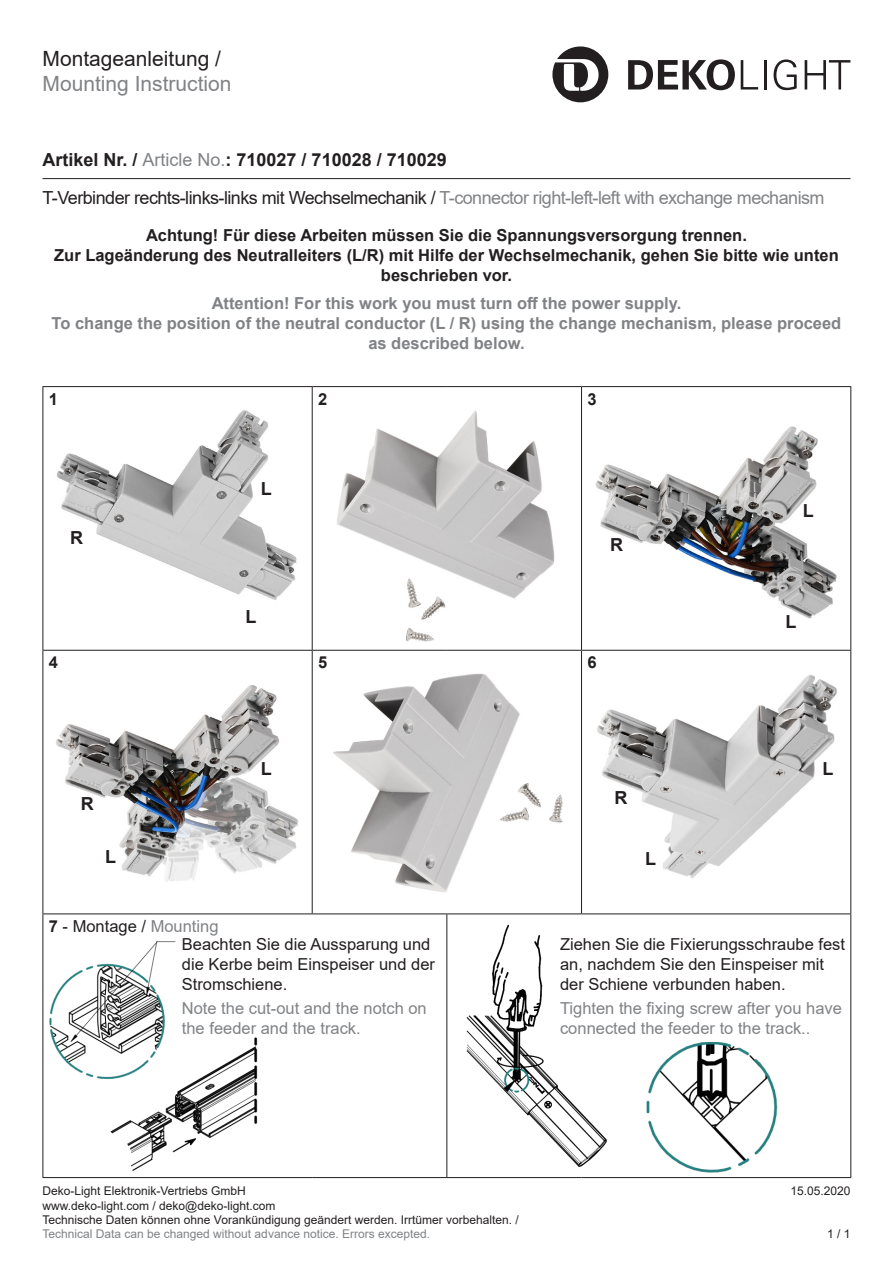
<style>
.page{position:relative;width:893px;height:1263px;background:#fff}
.page>*{position:absolute;margin:0;border:0;box-sizing:border-box;transform-origin:0 0}
.t1{font:21px "Arial";color:#808285}
.t2{font:21px "Arial";color:#231f20}
.Kurzbezeichnung{font:18px "Arial";letter-spacing:-.03em;color:#231f20}
.Artikel_Nummer{font:700 18px "Arial";color:#231f20}
.Fußtext{font:700 18px "Arial";color:#231f20}
.Lauftext{font:16.5px/19.8px "Arial";color:#231f20}
.Lauftext-2{font:16.5px/19.8px "Arial";color:#808285}
.Lauftext-3{font:700 16.5px/19.8px "Arial";color:#231f20;text-align:center}
.Lauftext-4{font:700 16.5px/19.8px "Arial";color:#808285;text-align:center}
.Hervorhebung___Wicht{font:700 16.5px "Arial";color:#231f20}
.Hervorhebung___Wicht-2{font:700 16.5px "Arial";color:#808285}
.Fußtext-2{font:16.5px "Arial";color:#231f20}
.Fußtext-3{font:700 16.5px "Arial";color:#231f20}
.t3{font:12px/14.4px "Arial";color:#231f20}
.t4{font:12px "Arial";color:#808285}
.s1{font-weight:400;color:#808285}
.s2{color:#808285}
.s3{font-weight:700}
</style>
<div class="page">
<hr style="left:43px;top:178px;width:807px;height:1px;background:#231f20">
<svg style="left:552px;top:46px;width:56px;height:56px"></svg>
<svg style="left:628px;top:59px;width:107px;height:31px"></svg>
<svg style="left:741px;top:60px;width:17px;height:30px"></svg>
<hr style="left:764px;top:60px;width:2px;height:30px;background:#231f20">
<svg style="left:774px;top:59px;width:23px;height:31px"></svg>
<svg style="left:805px;top:60px;width:45px;height:30px"></svg>
<hr style="left:43px;top:386px;width:269px;height:1px;background:#231f20">
<hr style="left:43px;top:387px;width:1px;height:263px;background:#231f20">
<hr style="left:312px;top:386px;width:135px;height:1px;background:#231f20">
<hr style="left:312px;top:387px;width:1px;height:263px;background:#231f20">
<hr style="left:447px;top:386px;width:134px;height:1px;background:#231f20">
<hr style="left:581px;top:386px;width:270px;height:1px;background:#231f20">
<hr style="left:581px;top:387px;width:1px;height:263px;background:#231f20">
<hr style="left:850px;top:387px;width:1px;height:263px;background:#231f20">
<hr style="left:43px;top:650px;width:269px;height:1px;background:#231f20">
<hr style="left:43px;top:651px;width:1px;height:262px;background:#231f20">
<hr style="left:312px;top:650px;width:135px;height:1px;background:#231f20">
<hr style="left:312px;top:651px;width:1px;height:262px;background:#231f20">
<hr style="left:447px;top:650px;width:134px;height:1px;background:#231f20">
<hr style="left:581px;top:650px;width:270px;height:1px;background:#231f20">
<hr style="left:581px;top:651px;width:1px;height:262px;background:#231f20">
<hr style="left:850px;top:651px;width:1px;height:262px;background:#231f20">
<hr style="left:43px;top:913px;width:269px;height:1px;background:#231f20">
<hr style="left:43px;top:914px;width:1px;height:263px;background:#231f20">
<hr style="left:312px;top:913px;width:135px;height:1px;background:#231f20">
<hr style="left:447px;top:913px;width:134px;height:1px;background:#231f20">
<hr style="left:446px;top:914px;width:1px;height:263px;background:#231f20">
<hr style="left:581px;top:913px;width:270px;height:1px;background:#231f20">
<hr style="left:850px;top:914px;width:1px;height:263px;background:#231f20">
<hr style="left:43px;top:1177px;width:269px;height:1px;background:#231f20">
<hr style="left:312px;top:1177px;width:135px;height:1px;background:#231f20">
<hr style="left:447px;top:1177px;width:134px;height:1px;background:#231f20">
<hr style="left:581px;top:1177px;width:270px;height:1px;background:#231f20">
<img style="left:57px;top:410px;width:240px;height:190px">
<img style="left:337px;top:410px;width:218px;height:232px">
<img style="left:333px;top:673px;width:230px;height:219px">
<img style="left:595px;top:426px;width:242px;height:193px">
<img style="left:56px;top:685px;width:243px;height:197px">
<img style="left:597px;top:675px;width:240px;height:203px">
<img style="left:110px;top:1037px;width:148px;height:135px">
<img style="left:50px;top:941px;width:129px;height:140px">
<img style="left:466px;top:924px;width:141px;height:243px">
<img style="left:646px;top:1042px;width:132px;height:130px">
<h1 class="t2" style="left:43px;top:44px;width:180px">Montageanleitung /</h1>
<h1 class="t1" style="left:43px;top:69px;width:191px">Mounting Instruction</h1>
<p class="Artikel_Nummer" style="left:43px;top:147px;width:406px">Artikel Nr. / <span class="s1">Article No.</span>: 710027 / 710028 / 710029</p>
<p class="Kurzbezeichnung" style="left:43px;top:186px;width:783px">T-Verbinder rechts-links-links mit Wechselmechanik / <span class="s2">T-connector right-left-left with exchange mechanism</span></p>
<p class="Hervorhebung___Wicht" style="left:146px;top:224px;width:602px">Achtung! Für diese Arbeiten müssen Sie die Spannungsversorgung trennen.</p>
<p class="Lauftext-3" style="left:54px;top:245px;width:786px">Zur Lageänderung des Neutralleiters (L/R) mit Hilfe der Wechselmechanik, gehen Sie bitte wie unten beschrieben vor.</p>
<p class="Hervorhebung___Wicht-2" style="left:212px;top:292px;width:471px">Attention! For this work you must turn off the power supply.</p>
<p class="Lauftext-4" style="left:52px;top:313px;width:791px">To change the position of the neutral conductor (L / R) using the change mechanism, please proceed as described below.</p>
<p class="Fußtext-3" style="left:49px;top:387px;width:11px">1</p>
<p class="Fußtext-3" style="left:318px;top:387px;width:11px">2</p>
<p class="Fußtext-3" style="left:587px;top:387px;width:11px">3</p>
<p class="Fußtext" style="left:70px;top:525px;width:14px">R</p>
<p class="Fußtext" style="left:261px;top:476px;width:12px">L</p>
<p class="Fußtext" style="left:610px;top:532px;width:14px">R</p>
<p class="Fußtext" style="left:245px;top:604px;width:12px">L</p>
<p class="Fußtext-3" style="left:49px;top:651px;width:11px">4</p>
<p class="Fußtext-3" style="left:318px;top:651px;width:11px">5</p>
<p class="Fußtext-3" style="left:587px;top:651px;width:11px">6</p>
<p class="Fußtext" style="left:261px;top:756px;width:12px">L</p>
<p class="Fußtext" style="left:81px;top:791px;width:14px">R</p>
<p class="Fußtext" style="left:614px;top:785px;width:14px">R</p>
<p class="Fußtext" style="left:105px;top:844px;width:12px">L</p>
<p class="Fußtext" style="left:645px;top:846px;width:12px">L</p>
<p class="Fußtext-2" style="left:49px;top:915px;width:171px"><span class="s3">7</span> - Montage / <span class="s2">Mounting</span></p>
<p class="Fußtext" style="left:803px;top:498px;width:12px">L</p>
<p class="Fußtext" style="left:785px;top:609px;width:12px">L</p>
<p class="Fußtext" style="left:823px;top:756px;width:12px">L</p>
<p class="Lauftext" style="left:182px;top:934px;width:255px">Beachten Sie die Aussparung und die Kerbe beim Einspeiser und der<br>Stromschiene.</p>
<p class="Lauftext-2" style="left:182px;top:998px;width:246px">Note the cut-out and the notch on the feeder and the track.</p>
<p class="Lauftext" style="left:560px;top:934px;width:287px">Ziehen Sie die Fixierungsschraube fest an, nachdem Sie den Einspeiser mit der Schiene verbunden haben.</p>
<p class="Lauftext-2" style="left:560px;top:998px;width:283px">Tighten the fixing screw after you have connected the feeder to the track..</p>
<p class="t3" style="left:43px;top:1184px;width:205px">Deko-Light Elektronik-Vertriebs GmbH</p>
<p class="t3" style="left:790px;top:1184px;width:62px">15.05.2020</p>
<p class="t3" style="left:43px;top:1198px;width:478px">www.deko-light.com / deko@deko-light.com<br>Technische Daten können ohne Vorankündigung geändert werden. Irrtümer vorbehalten. /</p>
<p class="t4" style="left:43px;top:1226px;width:389px">Technical Data can be changed without advance notice. Errors excepted.</p>
<p class="t3" style="left:827px;top:1227px;width:25px">1 / 1</p>
</div>
